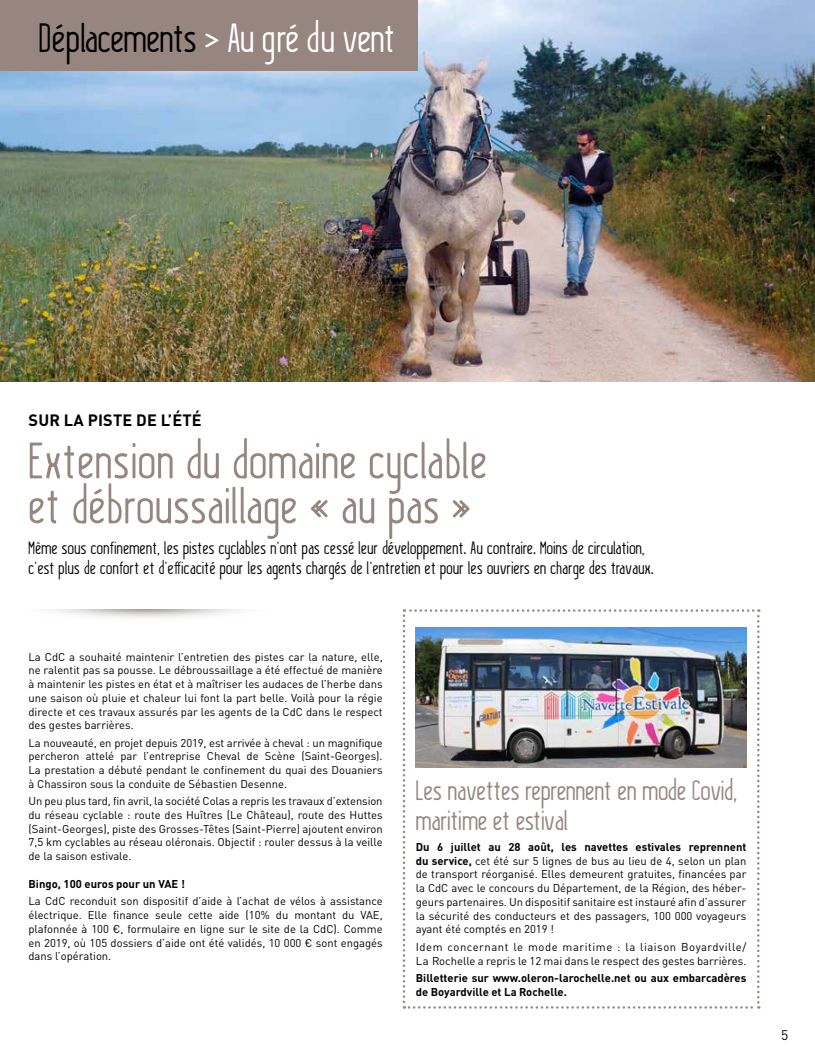
<style>
.page{position:relative;width:815px;height:1063px;background:#fff}
.page>*{position:absolute;margin:0;border:0;box-sizing:border-box;transform-origin:0 0}
.t1{font:50px/45px "Kraftstoff";letter-spacing:.025em;color:#96867f}
.t2{font:40px "Kraftstoff";color:#000}
.t3{font:27.5px/30px "Kraftstoff";letter-spacing:.01em;color:#96867f}
.t4{font:17.5px/20px "Kraftstoff";letter-spacing:.025em;color:#000}
.t5{font:700 16.25px "DINOT";letter-spacing:.01em;color:#000}
.t6{font:13.75px "DINOT";color:#000}
.t7{font:11.25px/13.8px "DINOT";color:#000;text-align:justify}
.t8{font:700 11.25px/13.8px "DINOT";color:#000}
.s1{color:#fff}
.s2{font-weight:700}
</style>
<div class="page">
<svg style="left:51px;top:609px;width:189px;height:9px"></svg>
<img style="left:0;top:0;width:815px;height:382px">
<div style="left:0;top:0;width:417px;height:71px;background:#96867f"></div>
<svg style="left:403px;top:609px;width:357px;height:400px"></svg>
<img style="left:416px;top:628px;width:330px;height:140px">
<h2 class="t2" style="left:39px;top:13px;width:358px">Déplacements <span class="s1">&gt; Au gré du vent</span></h2>
<h3 class="t5" style="left:29px;top:410px;width:175px">SUR LA PISTE DE L’ÉTÉ</h3>
<h1 class="t1" style="left:29px;top:439px;width:460px">Extension du domaine cyclable et débroussaillage « au pas »</h1>
<p class="t4" style="left:29px;top:538px;width:626px">Même sous confinement, les pistes cyclables n’ont pas cessé leur développement. Au contraire. Moins de circulation, c’est plus de confort et d’efficacité pour les agents chargés de l’entretien et pour les ouvriers en charge des travaux.</p>
<p class="t7" style="left:29px;top:649px;width:356px">La CdC a souhaité maintenir l’entretien des pistes car la nature, elle, ne ralentit pas sa pousse. Le débroussaillage a été effectué de manière à maintenir les pistes en état et à maîtriser les audaces de l’herbe dans une saison où pluie et chaleur lui font la part belle. Voilà pour la régie directe et ces travaux assurés par les agents de la CdC dans le respect des gestes barrières.</p>
<p class="t7" style="left:29px;top:735px;width:356px">La nouveauté, en projet depuis 2019, est arrivée à cheval : un magnifique percheron attelé par l’entreprise Cheval de Scène (Saint-Georges).<br>La prestation a débuté pendant le confinement du quai des Douaniers à Chassiron sous la conduite de Sébastien Desenne.</p>
<p class="t7" style="left:29px;top:794px;width:356px">Un peu plus tard, fin avril, la société Colas a repris les travaux d’extension du réseau cyclable : route des Huîtres (Le Château), route des Huttes (Saint-Georges), piste des Grosses-Têtes (Saint-Pierre) ajoutent environ 7,5 km cyclables au réseau oléronais. Objectif : rouler dessus à la veille de la saison estivale.</p>
<p class="t8" style="left:29px;top:877px;width:158px">Bingo, 100 euros pour un VAE !</p>
<p class="t7" style="left:29px;top:894px;width:356px">La CdC reconduit son dispositif d’aide à l’achat de vélos à assistance électrique. Elle finance seule cette aide (10% du montant du VAE, plafonnée à 100 €, formulaire en ligne sur le site de la CdC). Comme en 2019, où 105 dossiers d’aide ont été validés, 10 000 € sont engagés dans l’opération.</p>
<h3 class="t3" style="left:416px;top:776px;width:323px">Les navettes reprennent en mode Covid, maritime et estival</h3>
<p class="t7" style="left:416px;top:840px;width:332px"><span class="s2">Du 6 juillet au 28 août, les navettes estivales reprennent du service,</span> cet été sur 5 lignes de bus au lieu de 4, selon un plan de transport réorganisé. Elles demeurent gratuites, financées par la CdC avec le concours du Département, de la Région, des héber&shy;geurs partenaires. Un dispositif sanitaire est instauré afin d’assurer la sécurité des conducteurs et des passagers, 100 000 voyageurs ayant été comptés en 2019 !</p>
<p class="t7" style="left:416px;top:940px;width:332px">Idem concernant le mode maritime : la liaison Boyardville/<br>La Rochelle a repris le 12 mai dans le respect des gestes barrières.</p>
<p class="t8" style="left:416px;top:971px;width:332px">Billetterie sur www.oleron-larochelle.net ou aux embarcadères de Boyardville et La Rochelle.</p>
<p class="t6" style="left:781px;top:1027px;width:9px">5</p>
</div>
